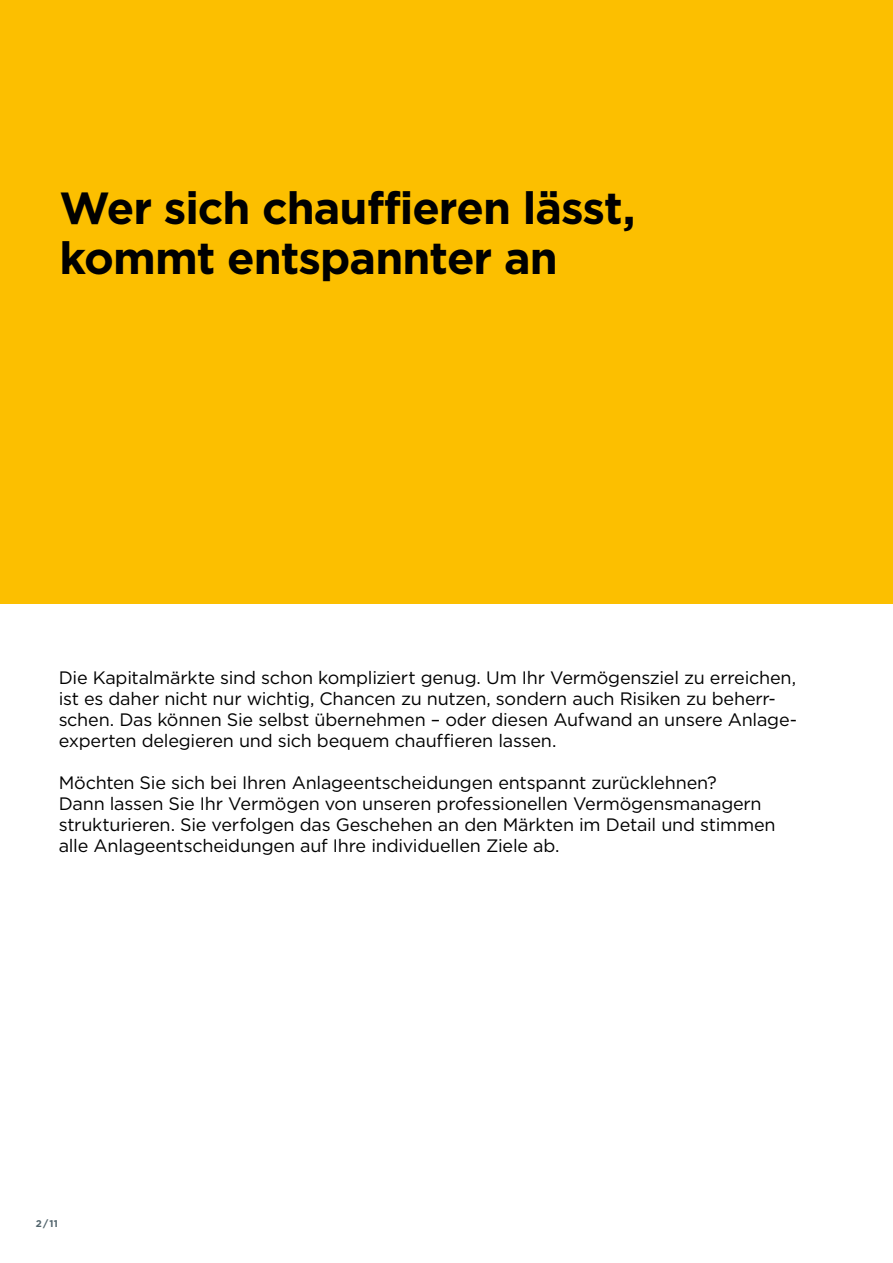
<style>
.page{position:relative;width:893px;height:1263px;background:#fff}
.page>*{position:absolute;margin:0;border:0;box-sizing:border-box;transform-origin:0 0}
.t1{font:700 45px/49.5px "Gotham";letter-spacing:-.025em;color:#000}
.t2{font:18px/21px "Gotham";letter-spacing:-.01em;color:#000}
.t3{font:700 9.75px "Gotham";color:#52646c}
</style>
<div class="page">
<div style="left:0;top:0;width:893px;height:604px;background:#fcbf00"></div>
<h1 class="t1" style="left:60px;top:183px;width:578px">Wer sich chauffieren lässt, kommt entspannter an</h1>
<p class="t2" style="left:59px;top:667px;width:740px">Die Kapitalmärkte sind schon kompliziert genug. Um Ihr Vermögensziel zu erreichen, ist es daher nicht nur wichtig, Chancen zu nutzen, sondern auch Risiken zu beherr&shy;schen. Das können Sie selbst übernehmen – oder diesen Aufwand an unsere Anlage&shy;experten delegieren und sich bequem chauffieren lassen.</p>
<p class="t2" style="left:59px;top:772px;width:718px">Möchten Sie sich bei Ihren Anlageentscheidungen entspannt zurücklehnen?<br>Dann lassen Sie Ihr Vermögen von unseren professionellen Vermögensmanagern strukturieren. Sie verfolgen das Geschehen an den Märkten im Detail und stimmen alle Anlageentscheidungen auf Ihre individuellen Ziele ab.</p>
<p class="t3" style="left:36px;top:1217px;width:24px">2 / 11</p>
</div>
